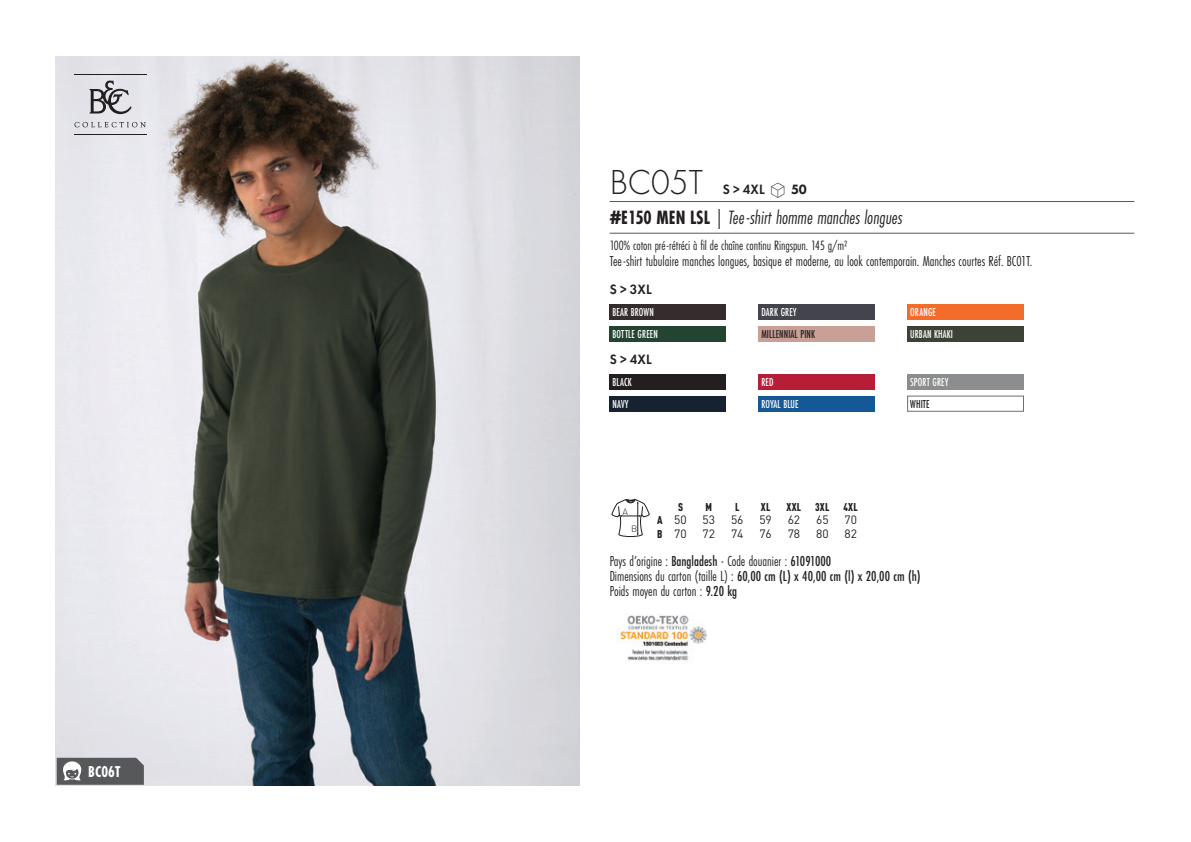
<style>
.page{position:relative;width:1191px;height:842px;background:#fff}
.page>*{position:absolute;margin:0;border:0;box-sizing:border-box;transform-origin:0 0}
.t1{font:300 36px "Futura PT";color:#231f20;scale:.95 1}
.t2{font:italic 20px "Futura PT Cond";color:#231f20;scale:.95 1}
.t3{font:700 16.4px "Futura PT Cond";letter-spacing:.005em;color:#fff;scale:.95 1}
.t4{font:15px "Futura PT Cond";color:#231f20;scale:.95 1}
.t5{font:500 15px "Futura PT Cond";color:#231f20;scale:.95 1}
.grammage_2020{font:14px "Futura PT Cond";letter-spacing:-.005em;color:#231f20;scale:.95 1}
.t6{font:600 14px "Futura PT";letter-spacing:.01em;color:#231f20;scale:.95 1}
.Coloris_nuancier_bla{font:500 12px "Futura PT Cond";letter-spacing:.01em;color:#fff;scale:.9 1}
._88_tailles_tab_maig{font:12px "DIN Pro";color:#231f20}
.Coloris_nuancier{font:500 12px "Futura PT Cond";letter-spacing:.01em;color:#231f20;scale:.9 1}
._88_tailles_tab_maig-2{font:900 condensed 11.2px "DIN Pro";letter-spacing:.02em;color:#231f20;scale:.95 1}
.t7{font:300 9.2px "DIN";color:#231f20}
.s1{font-family:"Linotype Shapeshifter";font-weight:400;font-size:20px}
.s2{font-weight:800}
.s3{font-weight:700;font-style:normal}
.s4{font-weight:900;font-stretch:condensed;font-size:11.2px}
.s5{font-weight:500}
.s6{font-weight:400}
</style>
<div class="page">
<img style="left:55px;top:57px;width:524px;height:728px">
<hr style="left:74px;top:74px;width:73px;height:1px;background:#231f20">
<hr style="left:74px;top:134px;width:73px;height:1px;background:#231f20">
<svg style="left:74px;top:122px;width:72px;height:5px"></svg>
<svg style="left:89px;top:80px;width:43px;height:34px"></svg>
<div style="left:609px;top:305px;width:117px;height:15px;background:#352c2e"></div>
<div style="left:609px;top:326px;width:117px;height:16px;background:#224431"></div>
<div style="left:758px;top:305px;width:116px;height:15px;background:#43444c"></div>
<div style="left:758px;top:326px;width:116px;height:16px;background:#c8a096"></div>
<div style="left:907px;top:305px;width:116px;height:15px;background:#f36c2a"></div>
<div style="left:907px;top:326px;width:116px;height:16px;background:#3d4236"></div>
<div style="left:609px;top:374px;width:117px;height:16px;background:#231f20"></div>
<div style="left:609px;top:396px;width:117px;height:15px;background:#172231"></div>
<div style="left:758px;top:374px;width:116px;height:16px;background:#b61e37"></div>
<div style="left:758px;top:396px;width:116px;height:15px;background:#145897"></div>
<div style="left:907px;top:374px;width:116px;height:16px;background:#8b8d8f"></div>
<div style="left:907px;top:396px;width:116px;height:15px;background:#fff;border:1px solid #6c6d70"></div>
<svg style="left:611px;top:499px;width:38px;height:38px"></svg>
<img style="left:618px;top:615px;width:88px;height:46px">
<svg style="left:57px;top:758px;width:87px;height:27px;background:#68696b"></svg>
<hr style="left:609px;top:201px;width:525px;height:1px;background:#57585a">
<hr style="left:609px;top:233px;width:525px;height:1px;background:#57585a">
<p class="t3" style="left:88px;top:762px;width:35px">BC06T</p>
<p class="t1" style="left:610px;top:162px;width:100px">BC05T</p>
<p class="t6" style="left:722px;top:181px;width:90px">S &gt; 4XL <span class="s1">S</span> <span class="s2">50</span></p>
<p class="t2" style="left:609px;top:206px;width:310px"><span class="s3">#E150 MEN LSL</span> | Tee-shirt homme manches longues</p>
<p class="grammage_2020" style="left:609px;top:238px;width:252px">100% coton pré-rétréci à fil de chaîne continu Ringspun. 145 g/m2</p>
<p class="t4" style="left:609px;top:253px;width:446px">Tee-shirt tubulaire manches longues, basique et moderne, au look contemporain. Manches courtes Réf. BC01T.</p>
<p class="t6" style="left:610px;top:281px;width:46px">S &gt; 3XL</p>
<p class="Coloris_nuancier_bla" style="left:612px;top:305px;width:47px">BEAR BROWN</p>
<p class="Coloris_nuancier_bla" style="left:612px;top:327px;width:52px">BOTTLE GREEN</p>
<p class="t6" style="left:610px;top:350px;width:46px">S &gt; 4XL</p>
<p class="Coloris_nuancier_bla" style="left:612px;top:375px;width:23px">BLACK</p>
<p class="Coloris_nuancier_bla" style="left:612px;top:397px;width:19px">NAVY</p>
<p class="Coloris_nuancier_bla" style="left:761px;top:305px;width:41px">DARK GREY</p>
<p class="Coloris_nuancier" style="left:761px;top:327px;width:61px">MILLENNIAL PINK</p>
<p class="Coloris_nuancier_bla" style="left:761px;top:375px;width:15px">RED</p>
<p class="Coloris_nuancier_bla" style="left:761px;top:397px;width:43px">ROYAL BLUE</p>
<p class="t7" style="left:622px;top:506px;width:7px">A</p>
<p class="t7" style="left:631px;top:523px;width:8px">B</p>
<p class="_88_tailles_tab_maig-2" style="left:678px;top:498px;width:7px">S</p>
<p class="_88_tailles_tab_maig-2" style="left:705px;top:498px;width:8px">M</p>
<p class="_88_tailles_tab_maig-2" style="left:735px;top:498px;width:6px">L</p>
<p class="_88_tailles_tab_maig-2" style="left:761px;top:498px;width:12px">XL</p>
<p class="_88_tailles_tab_maig-2" style="left:786px;top:498px;width:46px">XXL 3XL</p>
<p class="_88_tailles_tab_maig-2" style="left:843px;top:498px;width:16px">4XL</p>
<p class="_88_tailles_tab_maig" style="left:657px;top:510px;width:31px"><span class="s4">A</span> 50</p>
<p class="_88_tailles_tab_maig" style="left:702px;top:510px;width:14px">53</p>
<p class="_88_tailles_tab_maig" style="left:731px;top:510px;width:14px">56</p>
<p class="_88_tailles_tab_maig" style="left:759px;top:510px;width:14px">59</p>
<p class="_88_tailles_tab_maig" style="left:787px;top:510px;width:14px">62</p>
<p class="_88_tailles_tab_maig" style="left:816px;top:510px;width:14px">65</p>
<p class="_88_tailles_tab_maig" style="left:844px;top:510px;width:14px">70</p>
<p class="_88_tailles_tab_maig" style="left:657px;top:524px;width:31px"><span class="s4">B</span> 70</p>
<p class="_88_tailles_tab_maig" style="left:702px;top:524px;width:14px">72</p>
<p class="_88_tailles_tab_maig" style="left:731px;top:524px;width:14px">74</p>
<p class="_88_tailles_tab_maig" style="left:759px;top:524px;width:14px">76</p>
<p class="_88_tailles_tab_maig" style="left:787px;top:524px;width:14px">78</p>
<p class="_88_tailles_tab_maig" style="left:816px;top:524px;width:14px">80</p>
<p class="_88_tailles_tab_maig" style="left:844px;top:524px;width:14px">82</p>
<p class="Coloris_nuancier_bla" style="left:910px;top:305px;width:30px">ORANGE</p>
<p class="Coloris_nuancier_bla" style="left:910px;top:327px;width:49px">URBAN KHAKI</p>
<p class="Coloris_nuancier_bla" style="left:910px;top:375px;width:44px">SPORT GREY</p>
<p class="Coloris_nuancier" style="left:910px;top:397px;width:23px">WHITE</p>
<p class="t4" style="left:609px;top:552px;width:235px">Pays d’origine : <span class="s5">Bangladesh</span> - Code douanier : <span class="s5">61091000</span></p>
<p class="t5" style="left:609px;top:567px;width:329px"><span class="s6">Dimensions du carton (taille L) :</span> 60,00 cm (L) x 40,00 cm (l) x 20,00 cm (h)</p>
<p class="t4" style="left:609px;top:582px;width:136px">Poids moyen du carton : <span class="s5">9.20 kg</span></p>
</div>
